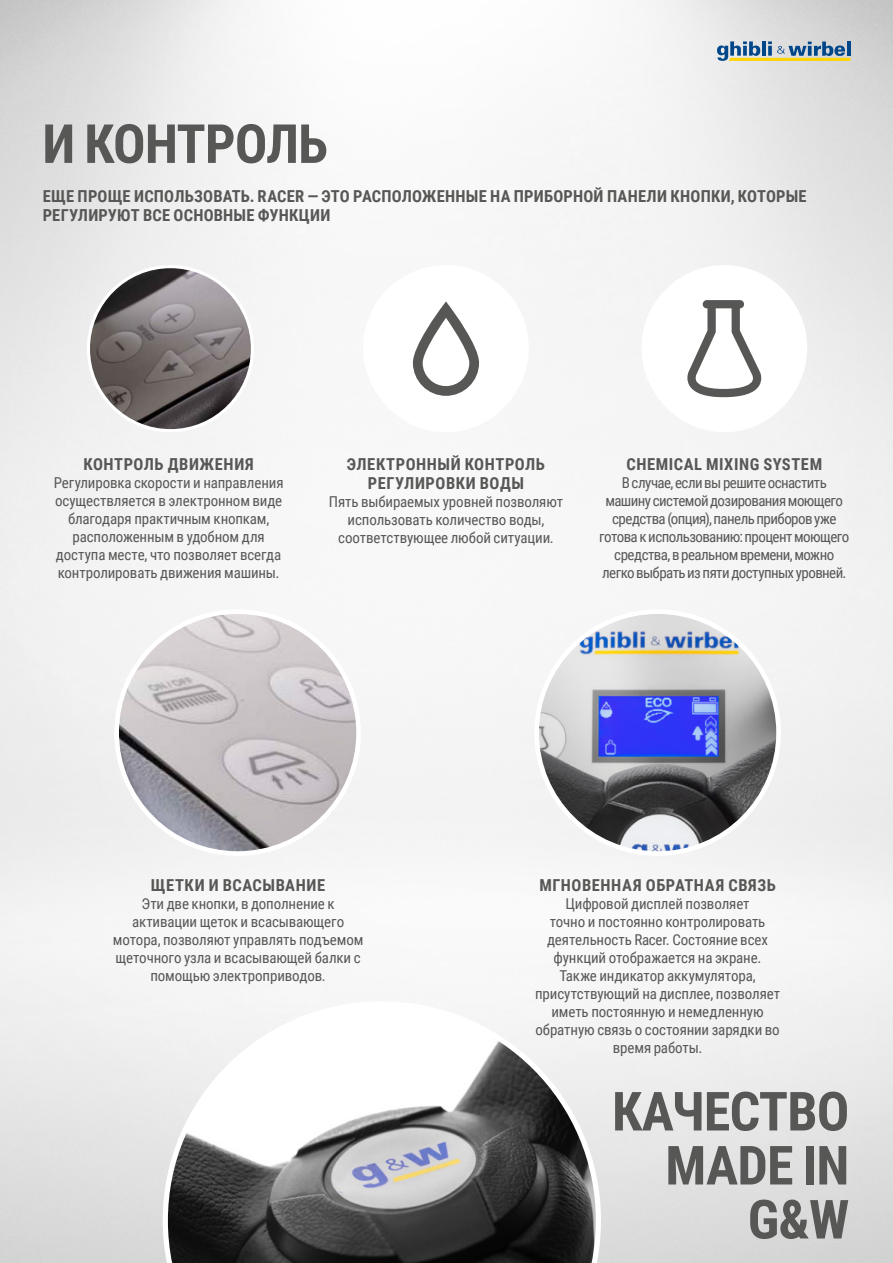
<style>
.page{position:relative;width:893px;height:1263px;background:#fff}
.page>*{position:absolute;margin:0;border:0;box-sizing:border-box;transform-origin:0 0}
.t1{font:700 54px/54px "Roboto Condensed";letter-spacing:-.015em;color:#575756;text-align:right}
.t2{font:700 16.5px/19.5px "Roboto Condensed";letter-spacing:.025em;color:#575756}
.t3{font:15px/18px "Roboto Condensed";letter-spacing:-.01em;color:#575756;text-align:center}
.t4{font:15px/18px "Roboto Condensed";letter-spacing:-.04em;color:#575756;text-align:center}
</style>
<div class="page">
<img style="left:0;top:0;width:893px;height:1263px">
<svg style="left:717px;top:41px;width:133px;height:20px;background:#97a9a3"></svg>
<img style="left:88px;top:267px;width:164px;height:164px;border-radius:82px">
<svg style="left:363px;top:265px;width:166px;height:167px"></svg>
<svg style="left:641px;top:265px;width:166px;height:167px"></svg>
<img style="left:537px;top:612px;width:242px;height:241px;border-radius:121px">
<div style="left:534px;top:609px;width:247px;height:247px;border:5px solid #fff;border-radius:50%"></div>
<img style="left:117px;top:612px;width:242px;height:241px;border-radius:121px">
<div style="left:114px;top:609px;width:247px;height:247px;border:5px solid #fff;border-radius:50%"></div>
<svg style="left:163px;top:1001px;width:438px;height:262px"></svg>
<h1 class="t1" style="left:43px;top:115px;width:287px">И КОНТРОЛЬ</h1>
<p class="t2" style="left:43px;top:186px;width:765px">ЕЩЕ ПРОЩЕ ИСПОЛЬЗОВАТЬ. RACER — ЭТО РАСПОЛОЖЕННЫЕ НА ПРИБОРНОЙ ПАНЕЛИ КНОПКИ, КОТОРЫЕ<br>РЕГУЛИРУЮТ ВСЕ ОСНОВНЫЕ ФУНКЦИИ</p>
<p class="t2" style="left:84px;top:453px;width:172px">КОНТРОЛЬ ДВИЖЕНИЯ</p>
<p class="t3" style="left:54px;top:473px;width:231px">Регулировка скорости и направления осуществляется в электронном виде благодаря практичным кнопкам, расположенным в удобном для доступа месте, что позволяет всегда контролировать движения машины.</p>
<p class="t2" style="left:347px;top:453px;width:200px;text-align:center">ЭЛЕКТРОННЫЙ КОНТРОЛЬ<br>РЕГУЛИРОВКИ ВОДЫ</p>
<p class="t3" style="left:329px;top:492px;width:236px">Пять выбираемых уровней позволяют использовать количество воды, соответствующее любой ситуации.</p>
<p class="t2" style="left:626px;top:454px;width:197px">CHEMICAL MIXING SYSTEM</p>
<p class="t4" style="left:599px;top:473px;width:252px">В случае, если вы решите оснастить машину системой дозирования моющего средства (опция), панель приборов уже готова к использованию: процент моющего средства, в реальном времени, можно легко выбрать из пяти доступных уровней.</p>
<p class="t2" style="left:151px;top:875px;width:176px">ЩЕТКИ И ВСАСЫВАНИЕ</p>
<p class="t3" style="left:113px;top:894px;width:252px">Эти две кнопки, в дополнение к активации щеток и всасывающего мотора, позволяют управлять подъемом щеточного узла и всасывающей балки с помощью электроприводов.</p>
<p class="t2" style="left:539px;top:875px;width:238px">МГНОВЕННАЯ ОБРАТНАЯ СВЯЗЬ</p>
<p class="t3" style="left:535px;top:894px;width:246px">Цифровой дисплей позволяет<br>точно и постоянно контролировать деятельность Racer. Состояние всех функций отображается на экране.<br>Также индикатор аккумулятора, присутствующий на дисплее, позволяет иметь постоянную и немедленную обратную связь о состоянии зарядки во время работы.</p>
<h1 class="t1" style="left:612px;top:1082px;width:239px">КАЧЕСТВО<br>MADE IN<br>G&amp;W</h1>
</div>
